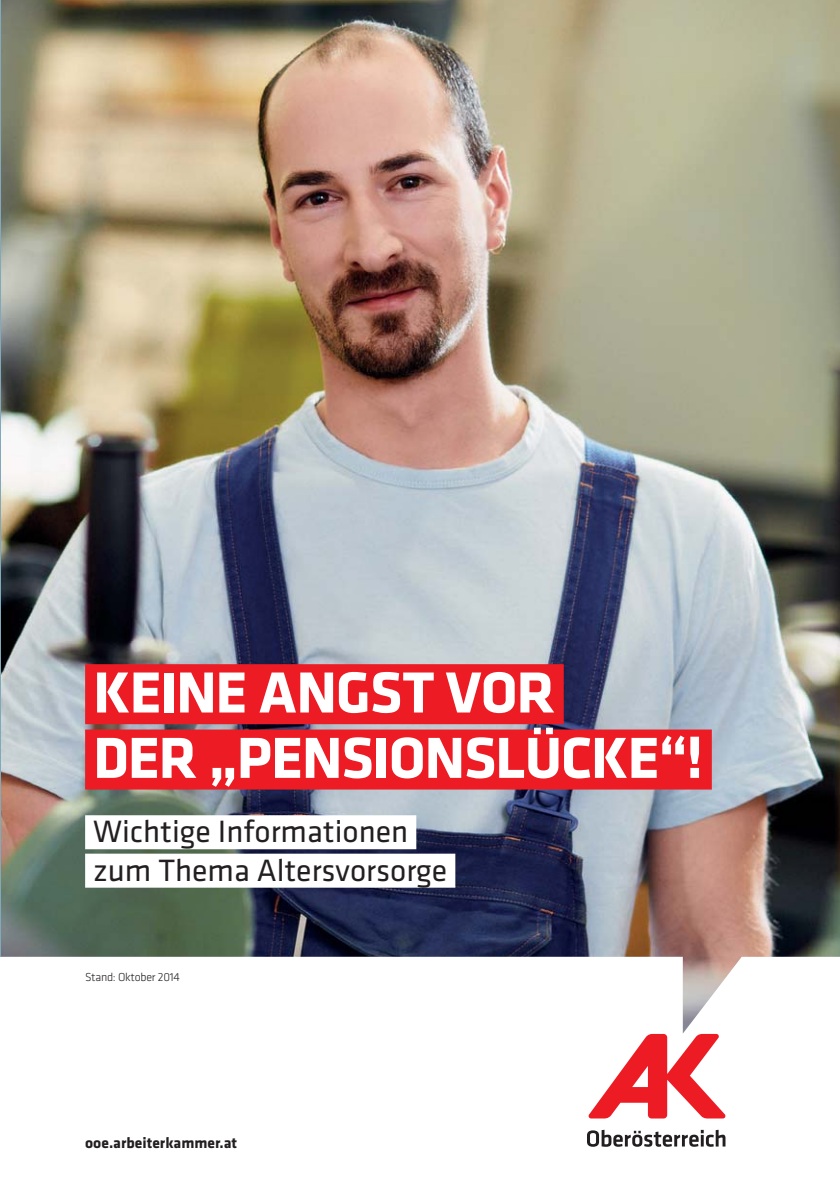
<style>
.page{position:relative;width:840px;height:1191px;background:#fff}
.page>*{position:absolute;margin:0;border:0;box-sizing:border-box;transform-origin:0 0}
.t1{font:700 60px/65.4px "Klavika Basic";letter-spacing:-.02em;color:#fff}
.t2{font:32px/38.4px "Klavika Basic";color:#231f20}
.t3{font:700 15.6px "Klavika Basic";color:#231f20}
.t4{font:300 12px "Klavika Basic";letter-spacing:-.02em;color:#231f20}
</style>
<div class="page">
<img style="left:0;top:0;width:839px;height:1033px">
<div style="left:85px;top:664px;width:478px;height:60px;background:#ed1c24"></div>
<div style="left:85px;top:729px;width:626px;height:60px;background:#ed1c24"></div>
<svg style="left:588px;top:1033px;width:137px;height:85px"></svg>
<svg style="left:587px;top:1129px;width:138px;height:17px"></svg>
<div style="left:85px;top:815px;width:331px;height:34px;background:#fff"></div>
<div style="left:85px;top:853px;width:370px;height:34px;background:#fff"></div>
<h1 class="t1" style="left:93px;top:659px;width:611px">KEINE ANGST VOR<br>DER „PENSIONSLÜCKE“!</h1>
<p class="t2" style="left:93px;top:816px;width:355px">Wichtige Informationen zum Thema Altersvorsorge</p>
<p class="t4" style="left:85px;top:972px;width:96px">Stand: Oktober 2014</p>
<p class="t3" style="left:85px;top:1133px;width:153px">ooe.arbeiterkammer.at</p>
</div>
